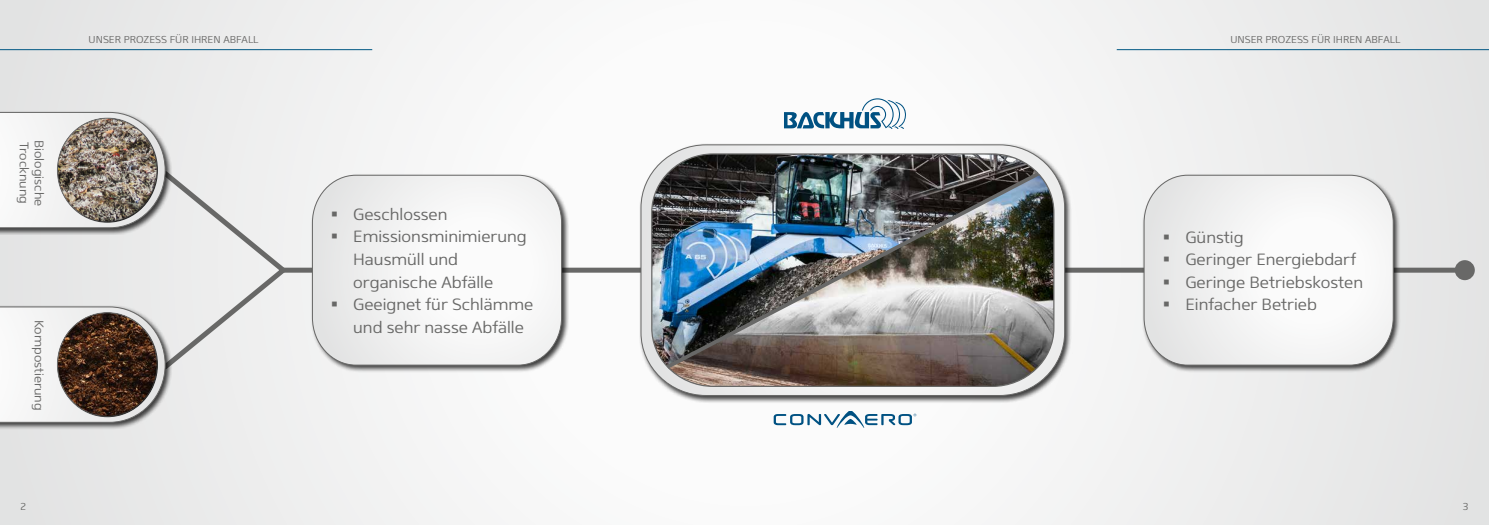
<style>
.page{position:relative;width:1489px;height:525px;background:#fff}
.page>*{position:absolute;margin:0;border:0;box-sizing:border-box;transform-origin:0 0}
.t1{font:300 16.25px/22.5px "Mentone";color:#686867}
.t2{font:300 12.5px "Mentone";color:#686867}
.t3{font:300 10px "Mentone";color:#686867}
</style>
<div class="page">
<div style="left:0;top:0;width:1488px;height:524px;background:linear-gradient(to bottom,#f1f1f1,#f1f1f1)"></div>
<div style="left:0;top:305px;width:173px;height:124px;background:#000;opacity:.75"></div>
<svg style="left:0;top:112px;width:291px;height:310px"></svg>
<div style="left:56px;top:310px;width:104px;height:108px;background:#000;opacity:.75"></div>
<div style="left:283px;top:267px;width:1181px;height:5px;background:#686867"></div>
<div style="left:1454px;top:260px;width:20px;height:20px;background:#686867;border-radius:50%"></div>
<div style="left:310px;top:173px;width:259px;height:199px;background:#000;opacity:.75"></div>
<svg style="left:312px;top:175px;width:250px;height:190px"></svg>
<div style="left:1142px;top:173px;width:258px;height:199px;background:#000;opacity:.75"></div>
<svg style="left:1143px;top:175px;width:250px;height:190px"></svg>
<div style="left:639px;top:143px;width:433px;height:260px;background:#000;opacity:.75"></div>
<svg style="left:641px;top:145px;width:423px;height:250px"></svg>
<svg style="left:665px;top:172px;width:390px;height:215px;background:#736860"></svg>
<svg style="left:650px;top:153px;width:390px;height:215px;background:#707172"></svg>
<img style="left:662px;top:169px;width:381px;height:203px">
<hr style="left:0;top:49px;width:372px;height:1px;background:#005783">
<hr style="left:1116px;top:49px;width:372px;height:1px;background:#005783">
<svg style="left:784px;top:98px;width:121px;height:31px"></svg>
<svg style="left:773px;top:411px;width:143px;height:16px"></svg>
<svg style="left:332px;top:211px;width:5px;height:5px"></svg>
<svg style="left:332px;top:234px;width:5px;height:5px"></svg>
<svg style="left:332px;top:301px;width:5px;height:5px"></svg>
<svg style="left:1164px;top:234px;width:4px;height:5px"></svg>
<svg style="left:1164px;top:256px;width:4px;height:5px"></svg>
<svg style="left:1164px;top:279px;width:4px;height:5px"></svg>
<svg style="left:1164px;top:301px;width:4px;height:5px"></svg>
<p class="t2" style="left:32px;top:142px;width:63px;rotate:90deg">Trocknung</p>
<p class="t2" style="left:47px;top:140px;width:68px;rotate:90deg">Biologische</p>
<p class="t2" style="left:47px;top:320px;width:92px;rotate:90deg">Kompostierung</p>
<p class="t3" style="left:89px;top:34px;width:171px">UNSER PROZESS FÜR IHREN ABFALL</p>
<p class="t3" style="left:1230px;top:34px;width:171px">UNSER PROZESS FÜR IHREN ABFALL</p>
<p class="t1" style="left:353px;top:203px;width:182px">Geschlossen<br>Emissionsminimierung<br>Hausmüll und organische Abfälle<br>Geeignet für Schlämme und sehr nasse Abfälle</p>
<p class="t1" style="left:1185px;top:225px;width:179px">Günstig<br>Geringer Energiebdarf<br>Geringe Betriebskosten<br>Einfacher Betrieb</p>
<p class="t3" style="left:20px;top:500px;width:7px">2</p>
<p class="t3" style="left:1462px;top:500px;width:7px">3</p>
</div>
